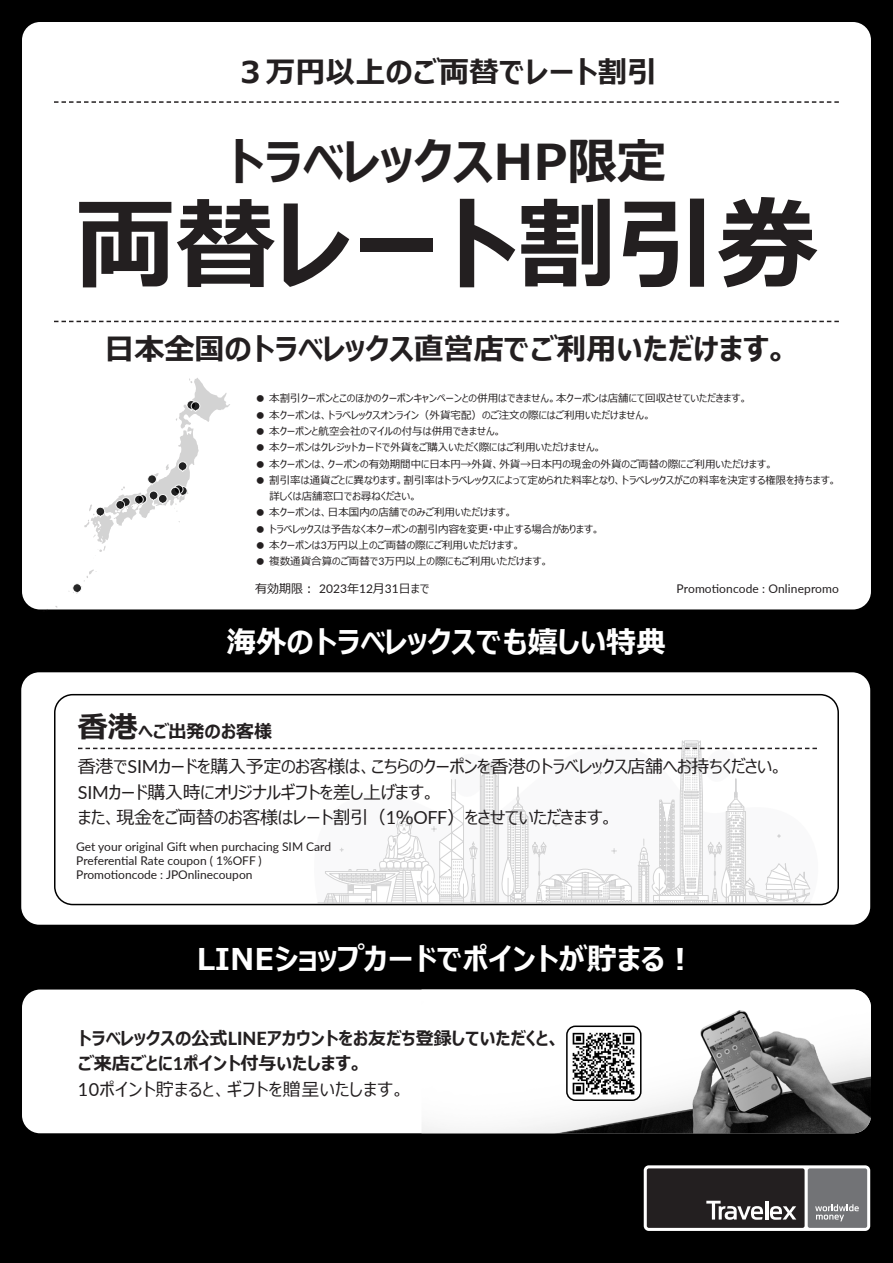
<style>
.page{position:relative;width:893px;height:1263px;background:#fff}
.page>*{position:absolute;margin:0;border:0;box-sizing:border-box;transform-origin:0 0}
.t1{font:700 100.5px "Meiryo UI";color:#231f20}
.t2{font:700 49.5px "Meiryo UI";color:#231f20}
.t3{font:700 30px "Meiryo UI";color:#231f20}
.t4{font:700 30px "Meiryo UI";color:#fff}
.t5{font:18px "Meiryo UI";letter-spacing:-.02em;color:#231f20}
.t6{font:700 18px "Meiryo UI";color:#231f20}
.t7{font:18px "Meiryo UI";letter-spacing:.03em;color:#231f20}
.t8{font:12px "Lato";color:#231f20}
.t9{font:12px "Meiryo UI";color:#231f20}
.t10{font:10.5px "Meiryo UI";color:#231f20}
.s1{font-family:"Lato"}
.s2{font-size:30px}
.s3{font-family:"Lato";font-weight:800}
</style>
<div class="page">
<div style="left:0;top:932px;width:893px;height:331px;background:#000"></div>
<div style="left:0;top:0;width:893px;height:631px;background:#000"></div>
<div style="left:0;top:631px;width:446px;height:316px;background:#000"></div>
<div style="left:446px;top:631px;width:447px;height:315px;background:#000"></div>
<div style="left:22px;top:22px;width:849px;height:587px;background:#fff;border-radius:18px"></div>
<div style="left:21px;top:672px;width:849px;height:253px;background:#fff;border-radius:18px"></div>
<div style="left:22px;top:989px;width:849px;height:144px;background:#fff;border-radius:18px"></div>
<img style="left:421px;top:989px;width:450px;height:144px">
<svg style="left:54px;top:101px;width:785px;height:2px"></svg>
<svg style="left:54px;top:321px;width:785px;height:1px"></svg>
<div style="left:54px;top:694px;width:785px;height:211px;border:2px solid #000;border-radius:18px"></div>
<div style="left:644px;top:1165px;width:226px;height:66px;background:#fff;border-radius:5px"></div>
<div style="left:647px;top:1168px;width:158px;height:60px;background:#231f20;border-radius:2px"></div>
<div style="left:808px;top:1168px;width:59px;height:60px;background:#727376;border-radius:2px"></div>
<hr style="left:765px;top:1200px;width:3px;height:19px;background:#fff">
<svg style="left:706px;top:1201px;width:57px;height:19px"></svg>
<svg style="left:770px;top:1206px;width:26px;height:14px"></svg>
<svg style="left:815px;top:1204px;width:44px;height:17px"></svg>
<svg style="left:78px;top:740px;width:739px;height:164px"></svg>
<svg style="left:84px;top:378px;width:146px;height:174px"></svg>
<svg style="left:68px;top:569px;width:29px;height:25px"></svg>
<img style="left:567px;top:1026px;width:74px;height:74px">
<div style="left:566px;top:1025px;width:75px;height:76px;border:2px solid #000;border-radius:9px"></div>
<p class="t3" style="left:235px;top:51px;width:423px">３万円以上のご両替でレート割引</p>
<p class="t2" style="left:226px;top:127px;width:442px">トラベレックスHP限定</p>
<p class="t1" style="left:75px;top:175px;width:744px">両替レート割引券</p>
<p class="t3" style="left:104px;top:328px;width:685px">日本全国のトラベレックス直営店でご利用いただけます。</p>
<p class="t10" style="left:255px;top:391px;width:494px">● 本割引クーポンとこのほかのクーポンキャンペーンとの併用はできません。本クーポンは店舗にて回収させていただきます。</p>
<p class="t10" style="left:255px;top:408px;width:397px">● 本クーポンは、トラベレックスオンライン（外貨宅配）のご注文の際にはご利用いただけません。</p>
<p class="t10" style="left:255px;top:424px;width:248px">● 本クーポンと航空会社のマイルの付与は併用できません。</p>
<p class="t10" style="left:255px;top:440px;width:348px">● 本クーポンはクレジットカードで外貨をご購入いただく際にはご利用いただけません。</p>
<p class="t10" style="left:255px;top:456px;width:519px">● 本クーポンは、クーポンの有効期間中に日本円→外貨、外貨→日本円の現金の外貨のご両替の際にご利用いただけます。</p>
<p class="t10" style="left:255px;top:473px;width:583px">● 割引率は通貨ごとに異なります。割引率はトラベレックスによって定められた料率となり、トラベレックスがこの料率を決定する権限を持ちます。</p>
<p class="t10" style="left:269px;top:489px;width:149px">詳しくは店舗窓口でお尋ねください。</p>
<p class="t10" style="left:255px;top:505px;width:259px">● 本クーポンは、日本国内の店舗でのみご利用いただけます。</p>
<p class="t10" style="left:255px;top:521px;width:346px">● トラベレックスは予告なく本クーポンの割引内容を変更・中止する場合があります。</p>
<p class="t10" style="left:255px;top:538px;width:267px">● 本クーポンは<span class="s1">3</span>万円以上のご両替の際にご利用いただけます。</p>
<p class="t10" style="left:255px;top:554px;width:295px">● 複数通貨合算のご両替で<span class="s1">3</span>万円以上の際にもご利用いただけます。</p>
<p class="t9" style="left:255px;top:580px;width:176px">有効期限： <span class="s1">2023</span>年<span class="s1">12</span>月<span class="s1">31</span>日まで</p>
<p class="t8" style="left:677px;top:580px;width:164px">Promotioncode : Onlinepromo</p>
<p class="t4" style="left:227px;top:621px;width:441px">海外のトラベレックスでも嬉しい特典</p>
<p class="t6" style="left:78px;top:719px;width:196px"><span class="s2">香港</span>へご出発のお客様</p>
<p class="t5" style="left:78px;top:754px;width:707px">香港で<span class="s1">SIM</span>カードを購入予定のお客様は、こちらのクーポンを香港のトラべレックス店舗へお持ちください。</p>
<p class="t5" style="left:78px;top:779px;width:359px"><span class="s1">SIM</span>カード購入時にオリジナルギフトを差し上げます。</p>
<p class="t5" style="left:78px;top:805px;width:537px">また、現金をご両替のお客様はレート割引（<span class="s1">1</span>％<span class="s1">OFF</span>）をさせていただきます。</p>
<p class="t8" style="left:76px;top:837px;width:256px">Get your original Gift when purchacing SIM Card</p>
<p class="t8" style="left:76px;top:852px;width:187px">Preferential Rate coupon ( 1%OFF )</p>
<p class="t8" style="left:76px;top:866px;width:178px">Promotioncode : JPOnlinecoupon</p>
<p class="t4" style="left:197px;top:938px;width:500px">LINEショップカードでポイントが貯まる！</p>
<p class="t6" style="left:78px;top:1026px;width:484px">トラベレックスの公式<span class="s3">LINE</span>アカウントをお友だち登録していただくと、</p>
<p class="t6" style="left:78px;top:1051px;width:286px">ご来店ごとに<span class="s1">1</span>ポイント付与いたします。</p>
<p class="t7" style="left:78px;top:1077px;width:329px"><span class="s1">10</span>ポイント貯まると、ギフトを贈呈いたします。</p>
</div>
